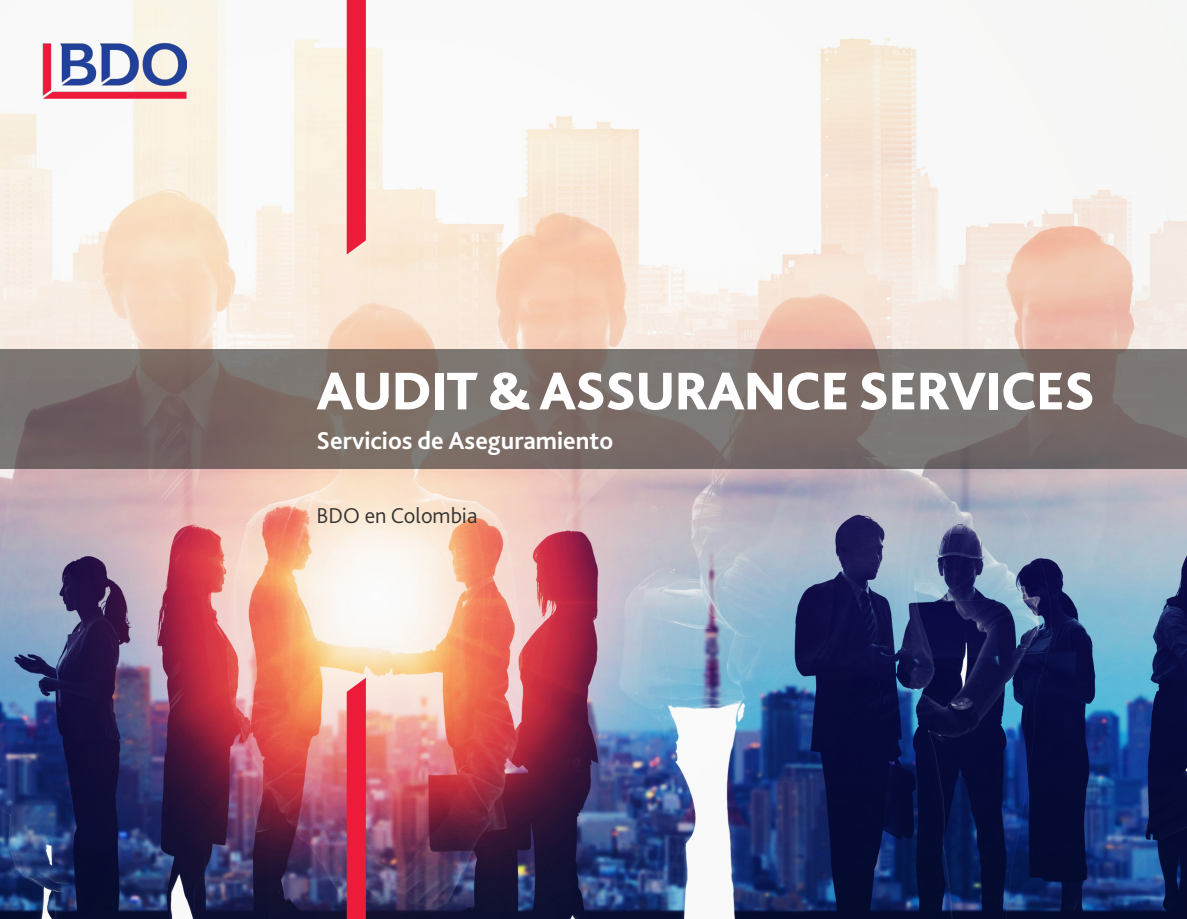
<style>
.page{position:relative;width:1187px;height:919px;background:#fff}
.page>*{position:absolute;margin:0;border:0;box-sizing:border-box;transform-origin:0 0}
.Cover_title{font:800 55.5px "Bliss Pro";letter-spacing:-.02em;color:#fff}
.t1{font:700 25.5px "Bliss Pro";color:#fff}
.t2{font:300 22.5px "Bliss Pro";color:#333231}
</style>
<div class="page">
<img style="left:0;top:0;width:1186px;height:918px">
<svg style="left:0;top:349px;width:1186px;height:119px;fill:#7b6b66"></svg>
<svg style="left:347px;top:0;width:19px;height:254px"></svg>
<svg style="left:347px;top:677px;width:19px;height:241px"></svg>
<img style="left:43px;top:43px;width:143px;height:56px">
<p class="Cover_title" style="left:316px;top:356px;width:780px">AUDIT &amp; ASSURANCE SERVICES</p>
<p class="t1" style="left:316px;top:425px;width:298px">Servicios de Aseguramiento</p>
<p class="t2" style="left:316px;top:501px;width:162px">BDO en Colombia</p>
</div>
